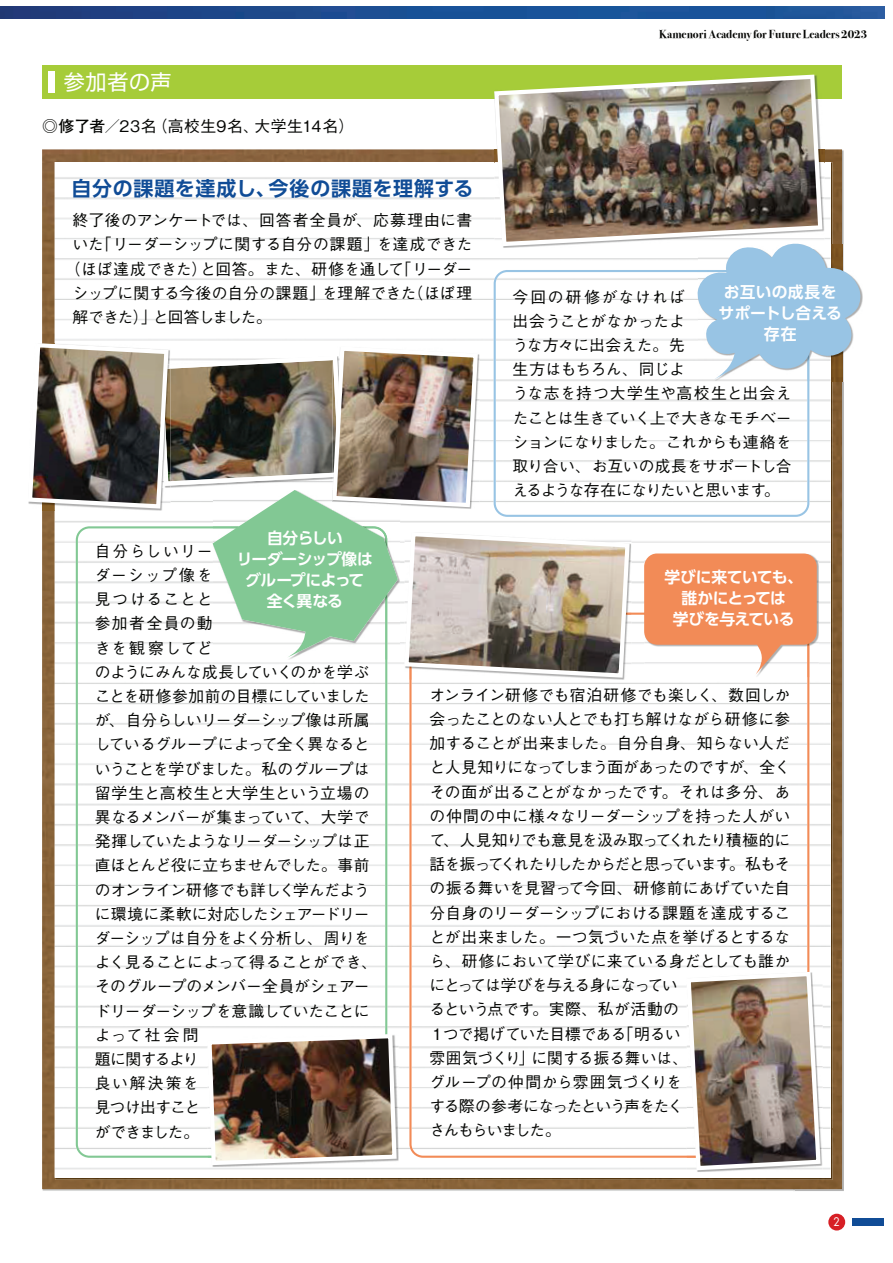
<style>
.page{position:relative;width:893px;height:1263px;background:#fff}
.page>*{position:absolute;margin:0;border:0;box-sizing:border-box;transform-origin:0 0}
.t1{font:21px "Shin Go Pro Regular 90 msp RKSJ H";letter-spacing:.035em;color:#fff}
.t2{font:19.95px "UD Shin Go Pro De Bold 90 msp RKSJ H";letter-spacing:.035em;color:#104c96}
.t3{font:15.75px/24.2px "Gothic BBB Pro Medium 90 msp RKSJ H";letter-spacing:-.02em;color:#040503}
.t4{font:15.75px/21px "UD Shin Go Pro De Bold 90 msp RKSJ H";letter-spacing:-.04em;color:#fff;text-align:center}
.t5{font:15.75px "Gothic BBB Pro Medium 90 msp RKSJ H";letter-spacing:.01em;color:#040503}
.t6{font:15.75px "Gothic BBB Pro Medium 90 msp RKSJ H";letter-spacing:.02em;color:#040503}
.t7{font:15.75px "Gothic BBB Pro Medium 90 msp RKSJ H";letter-spacing:.035em;color:#040503}
.t8{font:15.75px/21px "UD Shin Go Pro De Bold 90 msp RKSJ H";letter-spacing:.005em;color:#fff;text-align:center}
.t9{font:15.75px "Gothic BBB Pro Medium 90 msp RKSJ H";letter-spacing:-.07em;color:#040503}
.t10{font:700 11.55px "Bodoni Svty Two ITCTT";color:#040503}
.t11{font:11.55px "Futura";color:#fff;scale:.9 1}
.s1{font-family:"Futo Go B101 Pr 5 Bold 90 msp RKSJ H"}
</style>
<div class="page">
<div style="left:828px;top:1214px;width:17px;height:17px;background:#d71f25;border-radius:50%"></div>
<div style="left:852px;top:1219px;width:32px;height:7px;background:#104c96"></div>
<img style="left:842px;top:150px;width:2px;height:93px">
<img style="left:795px;top:381px;width:49px;height:810px">
<img style="left:42px;top:149px;width:800px;height:1040px">
<img style="left:55px;top:1129px;width:777px;height:51px">
<img style="left:830px;top:381px;width:2px;height:748px">
<img style="left:830px;top:162px;width:2px;height:81px">
<img style="left:55px;top:162px;width:775px;height:1016px">
<div style="left:42px;top:65px;width:800px;height:34px;background:#a6cc39"></div>
<div style="left:49px;top:72px;width:6px;height:21px;background:#fff"></div>
<img style="left:0;top:6px;width:884px;height:13px">
<img style="left:492px;top:74px;width:333px;height:174px">
<svg style="left:76px;top:680px;width:311px;height:478px"></svg>
<svg style="left:409px;top:613px;width:400px;height:545px"></svg>
<svg style="left:494px;top:270px;width:315px;height:247px"></svg>
<svg style="left:644px;top:554px;width:173px;height:122px"></svg>
<svg style="left:697px;top:243px;width:164px;height:136px"></svg>
<img style="left:205px;top:1032px;width:194px;height:135px">
<img style="left:684px;top:970px;width:139px;height:203px">
<img style="left:28px;top:341px;width:604px;height:339px">
<h1 class="t1" style="left:64px;top:74px;width:109px">参加者の声</h1>
<p class="t7" style="left:42px;top:121px;width:313px"><span class="s1">◎修了者／</span>23名（高校生9名、大学生14名）</p>
<p class="t2" style="left:72px;top:181px;width:403px">自分の課題を達成し、今後の課題を理解する</p>
<p class="t6" style="left:73px;top:214px;width:401px">終了後のアンケートでは、回答者全員が、応募理由に書</p>
<p class="t3" style="left:73px;top:234px;width:401px">いた「リーダーシップに関する自分の課題」を達成できた</p>
<p class="t3" style="left:65px;top:259px;width:409px">（ほぼ達成できた）と回答。また、研修を通して「リーダー</p>
<p class="t5" style="left:73px;top:287px;width:401px">シップに関する今後の自分の課題」を理解できた（ほぼ理</p>
<p class="t9" style="left:73px;top:311px;width:201px">解できた）」と回答しました。</p>
<p class="t10" style="left:659px;top:28px;width:210px">Kamenori Academy for Future Leaders 2023</p>
<p class="t8" style="left:719px;top:283px;width:125px">お互いの成長をサポートし合える存在</p>
<p class="t3" style="left:513px;top:287px;width:280px">今回の研修がなければ<br>出会うことがなかったよ<br>うな方々に出会えた。先<br>生方はもちろん、同じよ<br>うな志を持つ大学生や高校生と出会えたことは生きていく上で大きなモチベーションになりました。これからも連絡を取り合い、お互いの成長をサポートし合えるような存在になりたいと思います。</p>
<p class="t4" style="left:237px;top:530px;width:138px">自分らしい<br>リーダーシップ像はグループによって全く異なる</p>
<p class="t3" style="left:95px;top:541px;width:284px">自分らしいリー<br>ダーシップ像を<br>見つけることと<br>参加者全員の動<br>きを観察してど<br>のようにみんな成長していくのかを学ぶことを研修参加前の目標にしていましたが、自分らしいリーダーシップ像は所属しているグループによって全く異なるということを学びました。私のグループは留学生と高校生と大学生という立場の異なるメンバーが集まっていて、大学で発揮していたようなリーダーシップは正直ほとんど役に立ちませんでした。事前のオンライン研修でも詳しく学んだように環境に柔軟に対応したシェアードリーダーシップは自分をよく分析し、周りをよく見ることによって得ることができ、そのグループのメンバー全員がシェアードリーダーシップを意識していたことによって社会問<br>題に関するより<br>良い解決策を<br>見つけ出すこと<br>ができました。</p>
<p class="t4" style="left:664px;top:569px;width:140px">学びに来ていても、誰かにとっては<br>学びを与えている</p>
<p class="t3" style="left:429px;top:685px;width:362px">オンライン研修でも宿泊研修でも楽しく、数回しか会ったことのない人とでも打ち解けながら研修に参加することが出来ました。自分自身、知らない人だと人見知りになってしまう面があったのですが、全くその面が出ることがなかったです。それは多分、あの仲間の中に様々なリーダーシップを持った人がいて、人見知りでも意見を汲み取ってくれたり積極的に話を振ってくれたりしたからだと思っています。私もその振る舞いを見習って今回、研修前にあげていた自分自身のリーダーシップにおける課題を達成することが出来ました。一つ気づいた点を挙げるとするなら、研修において学びに来ている身だとしても誰かにとっては学びを与える身になってい<br>るという点です。実際、私が活動の<br>１つで掲げていた目標である「明るい<br>雰囲気づくり」に関する振る舞いは、<br>グループの仲間から雰囲気づくりを<br>する際の参考になったという声をたく<br>さんもらいました。</p>
<p class="t11" style="left:833px;top:1217px;width:9px">2</p>
</div>
